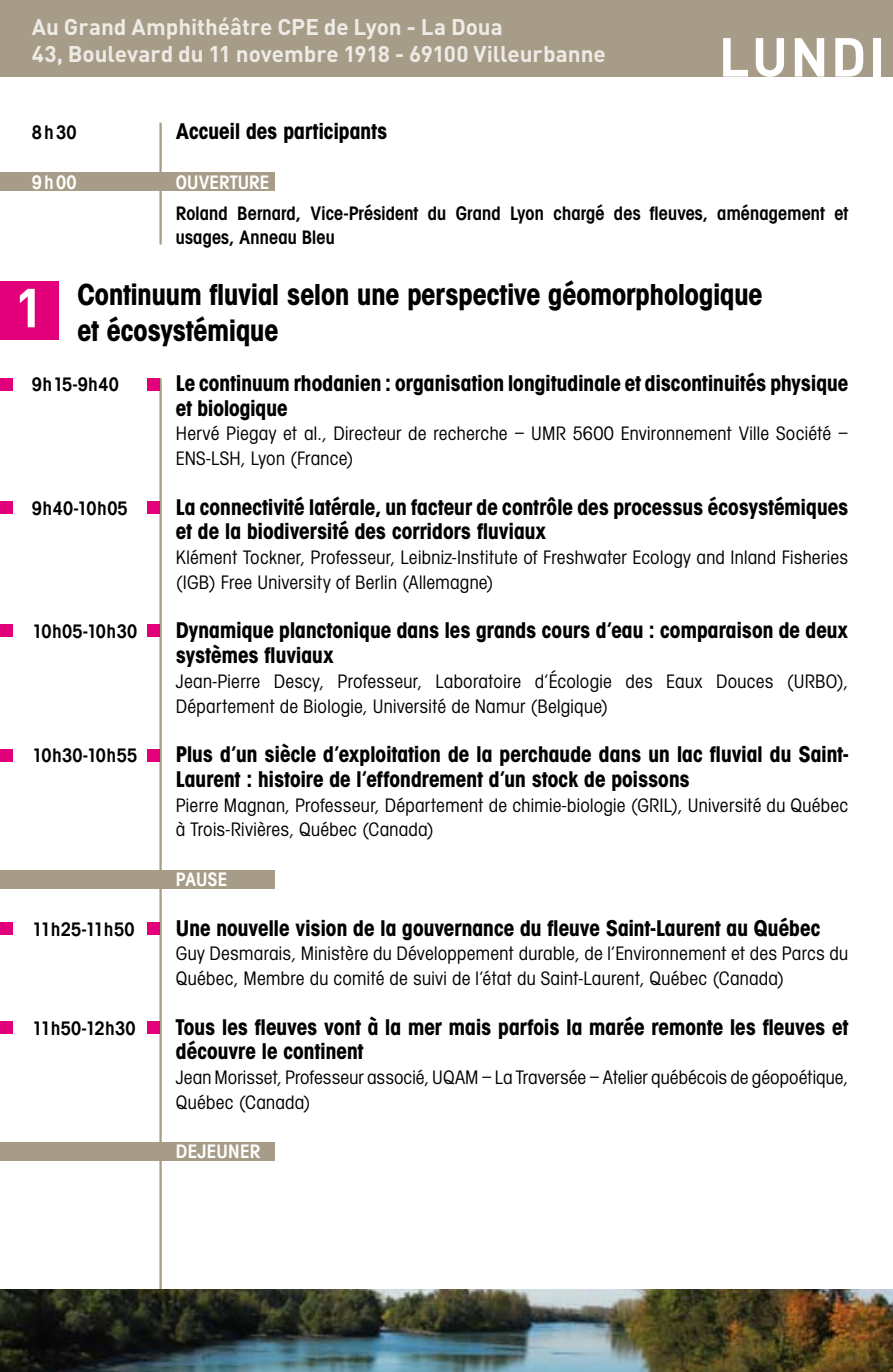
<style>
.page{position:relative;width:893px;height:1372px;background:#fff}
.page>*{position:absolute;margin:0;border:0;box-sizing:border-box;transform-origin:0 0}
.t1{font:700 54px "DIN";color:#fff}
.t2{font:700 31.5px/36px "Avant Garde Cd Md ITC";color:#000}
.t3{font:700 23.62px/24.8px "Avant Garde Cd Md ITC";letter-spacing:.005em;color:#000}
.t4{font:700 22.5px/27px "DIN";letter-spacing:-.005em;color:#eeebe5}
.t5{font:20.25px/24.8px "Avant Garde Cd ITC";letter-spacing:.015em;color:#000}
.t6{font:600 20.25px/31.1px "Avant Garde Cd ITC";letter-spacing:.01em;color:#000}
.t7{font:600 20.25px "Avant Garde Cd ITC";letter-spacing:.04em;color:#000}
.t8{font:600 20.25px "Avant Garde Cd ITC";letter-spacing:.015em;color:#fff}
.s1{color:#fff}
.s2{font-weight:400;color:#fff}
</style>
<div class="page">
<div style="left:0;top:0;width:893px;height:77px;background:#a69c88"></div>
<div style="left:0;top:870px;width:274px;height:18px;background:#a69c88"></div>
<div style="left:0;top:172px;width:274px;height:19px;background:#a69c88"></div>
<div style="left:0;top:1142px;width:274px;height:18px;background:#a69c88"></div>
<hr style="left:159px;top:378px;width:3px;height:993px;background:#a69c88">
<hr style="left:159px;top:123px;width:3px;height:121px;background:#a69c88">
<div style="left:0;top:281px;width:58px;height:58px;background:#e2007a"></div>
<div style="left:147px;top:378px;width:12px;height:13px;background:#e2007a"></div>
<div style="left:0;top:378px;width:13px;height:13px;background:#e2007a"></div>
<div style="left:147px;top:501px;width:12px;height:13px;background:#e2007a"></div>
<div style="left:0;top:501px;width:13px;height:13px;background:#e2007a"></div>
<div style="left:147px;top:624px;width:12px;height:13px;background:#e2007a"></div>
<div style="left:0;top:624px;width:13px;height:13px;background:#e2007a"></div>
<div style="left:147px;top:749px;width:12px;height:13px;background:#e2007a"></div>
<div style="left:0;top:749px;width:13px;height:13px;background:#e2007a"></div>
<div style="left:147px;top:922px;width:12px;height:12px;background:#e2007a"></div>
<div style="left:0;top:922px;width:13px;height:12px;background:#e2007a"></div>
<div style="left:147px;top:1020px;width:12px;height:13px;background:#e2007a"></div>
<div style="left:0;top:1020px;width:13px;height:13px;background:#e2007a"></div>
<img style="left:0;top:1288px;width:893px;height:83px">
<p class="t4" style="left:32px;top:12px;width:575px">Au Grand Amphithéâtre CPE de Lyon - La Doua<br>43, Boulevard du 11 novembre 1918 - 69100 Villeurbanne</p>
<h1 class="t1" style="left:719px;top:22px;width:66px">LUNDI</h1>
<p class="t6" style="left:32px;top:117px;width:46px">8h30</p>
<p class="t3" style="left:176px;top:118px;width:213px">Accueil des participants</p>
<p class="t8" style="left:32px;top:170px;width:46px">9h00</p>
<p class="t6" style="left:176px;top:166px;width:674px"><span class="s1">OUVERTURE</span> <span class="s2">:<br></span>Roland Bernard, Vice-Président du Grand Lyon chargé des fleuves, aménagement et</p>
<p class="t6" style="left:176px;top:222px;width:160px">usages, Anneau Bleu</p>
<h2 class="t2" style="left:78px;top:276px;width:686px">Continuum fluvial selon une perspective géomorphologique et écosystémique</h2>
<p class="t7" style="left:32px;top:372px;width:89px">9h15-9h40</p>
<p class="t3" style="left:176px;top:370px;width:674px">Le continuum rhodanien : organisation longitudinale et discontinuités physique et biologique</p>
<p class="t5" style="left:176px;top:421px;width:674px">Hervé Piegay et al., Directeur de recherche – UMR 5600 Environnement Ville Société –<br>ENS-LSH, Lyon (France)</p>
<p class="t7" style="left:32px;top:495px;width:97px">9h40-10h05</p>
<p class="t3" style="left:176px;top:494px;width:674px">La connectivité latérale, un facteur de contrôle des processus écosystémiques et de la biodiversité des corridors fluviaux</p>
<p class="t5" style="left:176px;top:545px;width:674px">Klément Tockner, Professeur, Leibniz-Institute of Freshwater Ecology and Inland Fisheries (IGB) Free University of Berlin (Allemagne)</p>
<p class="t6" style="left:32px;top:616px;width:107px">10h05-10h30</p>
<p class="t3" style="left:176px;top:618px;width:674px">Dynamique planctonique dans les grands cours d’eau : comparaison de deux systèmes fluviaux</p>
<p class="t5" style="left:176px;top:669px;width:674px">Jean-Pierre Descy, Professeur, Laboratoire d’Écologie des Eaux Douces (URBO),<br>Département de Biologie, Université de Namur (Belgique)</p>
<p class="t6" style="left:32px;top:739px;width:107px">10h30-10h55</p>
<p class="t3" style="left:176px;top:741px;width:674px">Plus d’un siècle d’exploitation de la perchaude dans un lac fluvial du Saint-<br>Laurent : histoire de l’effondrement d’un stock de poissons</p>
<p class="t5" style="left:176px;top:792px;width:674px">Pierre Magnan, Professeur, Département de chimie-biologie (GRIL), Université du Québec à Trois-Rivières, Québec (Canada)</p>
<p class="t8" style="left:176px;top:867px;width:53px">PAUSE</p>
<p class="t6" style="left:32px;top:913px;width:104px">11h25-11h50</p>
<p class="t3" style="left:176px;top:915px;width:646px">Une nouvelle vision de la gouvernance du fleuve Saint-Laurent au Québec</p>
<p class="t5" style="left:176px;top:941px;width:674px">Guy Desmarais, Ministère du Développement durable, de l’Environnement et des Parcs du<br>Québec, Membre du comité de suivi de l’état du Saint-Laurent, Québec (Canada)</p>
<p class="t6" style="left:32px;top:1012px;width:105px">11h50-12h30</p>
<p class="t3" style="left:176px;top:1014px;width:674px">Tous les fleuves vont à la mer mais parfois la marée remonte les fleuves et découvre le continent</p>
<p class="t5" style="left:176px;top:1065px;width:674px">Jean Morisset, Professeur associé, UQAM – La Traversée – Atelier québécois de géopoétique,<br>Québec (Canada)</p>
<p class="t8" style="left:176px;top:1139px;width:86px">DEJEUNER</p>
<h1 class="t1" style="left:14px;top:272px;width:31px">1</h1>
</div>
